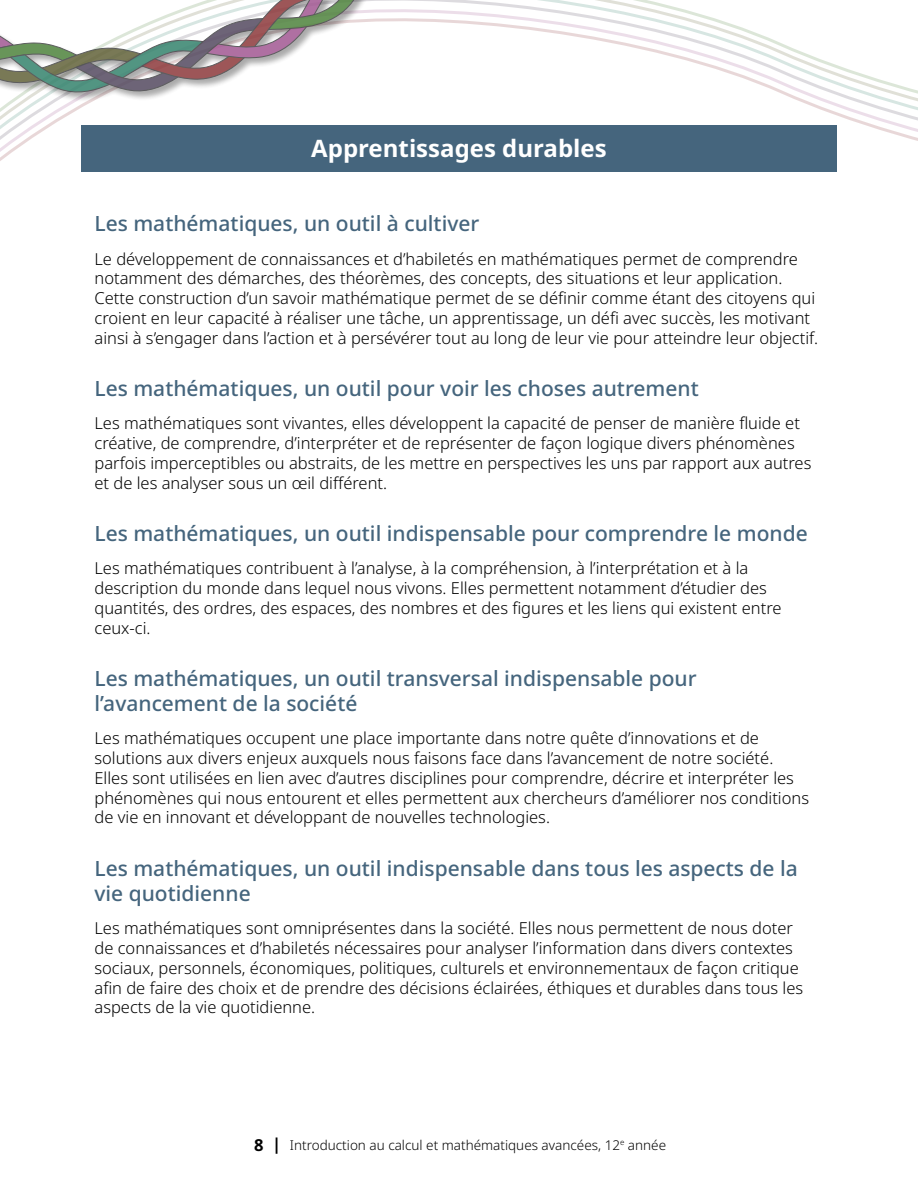
<style>
.page{position:relative;width:918px;height:1188px;background:#fff}
.page>*{position:absolute;margin:0;border:0;box-sizing:border-box;transform-origin:0 0}
.H2_White{font:700 24px "Noto Sans";color:#fff}
.Header_Enduring{font:500 21px/25.2px "Noto Sans";color:#45657d}
.Paragraph{font:300 16.5px/19.8px "Noto Sans";color:#000}
.t1{font:300 13.5px "Noto Sans";color:#000}
.s1{font-weight:700;font-size:16.5px}
</style>
<div class="page">
<svg style="left:0;top:0;width:918px;height:172px"></svg>
<div style="left:0;top:0;width:515px;height:102px;background:#000;opacity:.4"></div>
<svg style="left:0;top:0;width:407px;height:96px"></svg>
<div style="left:81px;top:125px;width:756px;height:46px;background:#45657d"></div>
<h2 class="H2_White" style="left:311px;top:132px;width:297px">Apprentissages durables</h2>
<h3 class="Header_Enduring" style="left:94px;top:211px;width:386px">Les mathématiques, un outil à cultiver</h3>
<p class="Paragraph" style="left:94px;top:249px;width:725px">Le développement de connaissances et d’habiletés en mathématiques permet de comprendre notamment des démarches, des théorèmes, des concepts, des situations et leur application.<br>Cette construction d’un savoir mathématique permet de se définir comme étant des citoyens qui croient en leur capacité à réaliser une tâche, un apprentissage, un défi avec succès, les motivant ainsi à s’engager dans l’action et à persévérer tout au long de leur vie pour atteindre leur objectif.</p>
<h3 class="Header_Enduring" style="left:94px;top:376px;width:606px">Les mathématiques, un outil pour voir les choses autrement</h3>
<p class="Paragraph" style="left:94px;top:414px;width:718px">Les mathématiques sont vivantes, elles développent la capacité de penser de manière fluide et créative, de comprendre, d’interpréter et de représenter de façon logique divers phénomènes parfois imperceptibles ou abstraits, de les mettre en perspectives les uns par rapport aux autres et de les analyser sous un œil différent.</p>
<h3 class="Header_Enduring" style="left:94px;top:521px;width:715px">Les mathématiques, un outil indispensable pour comprendre le monde</h3>
<p class="Paragraph" style="left:94px;top:559px;width:689px">Les mathématiques contribuent à l’analyse, à la compréhension, à l’interprétation et à la description du monde dans lequel nous vivons. Elles permettent notamment d’étudier des quantités, des ordres, des espaces, des nombres et des figures et les liens qui existent entre ceux-ci.</p>
<h3 class="Header_Enduring" style="left:94px;top:666px;width:604px">Les mathématiques, un outil transversal indispensable pour l’avancement de la société</h3>
<p class="Paragraph" style="left:94px;top:729px;width:716px">Les mathématiques occupent une place importante dans notre quête d’innovations et de solutions aux divers enjeux auxquels nous faisons face dans l’avancement de notre société.<br>Elles sont utilisées en lien avec d’autres disciplines pour comprendre, décrire et interpréter les phénomènes qui nous entourent et elles permettent aux chercheurs d’améliorer nos conditions de vie en innovant et développant de nouvelles technologies.</p>
<h3 class="Header_Enduring" style="left:94px;top:856px;width:705px">Les mathématiques, un outil indispensable dans tous les aspects de la vie quotidienne</h3>
<p class="Paragraph" style="left:94px;top:919px;width:710px">Les mathématiques sont omniprésentes dans la société. Elles nous permettent de nous doter de connaissances et d’habiletés nécessaires pour analyser l’information dans divers contextes sociaux, personnels, économiques, politiques, culturels et environnementaux de façon critique afin de faire des choix et de prendre des décisions éclairées, éthiques et durables dans tous les aspects de la vie quotidienne.</p>
<p class="t1" style="left:254px;top:1135px;width:413px"><span class="s1">8 |</span> Introduction au calcul et mathématiques avancées, 12<sup>e</sup> année</p>
</div>
